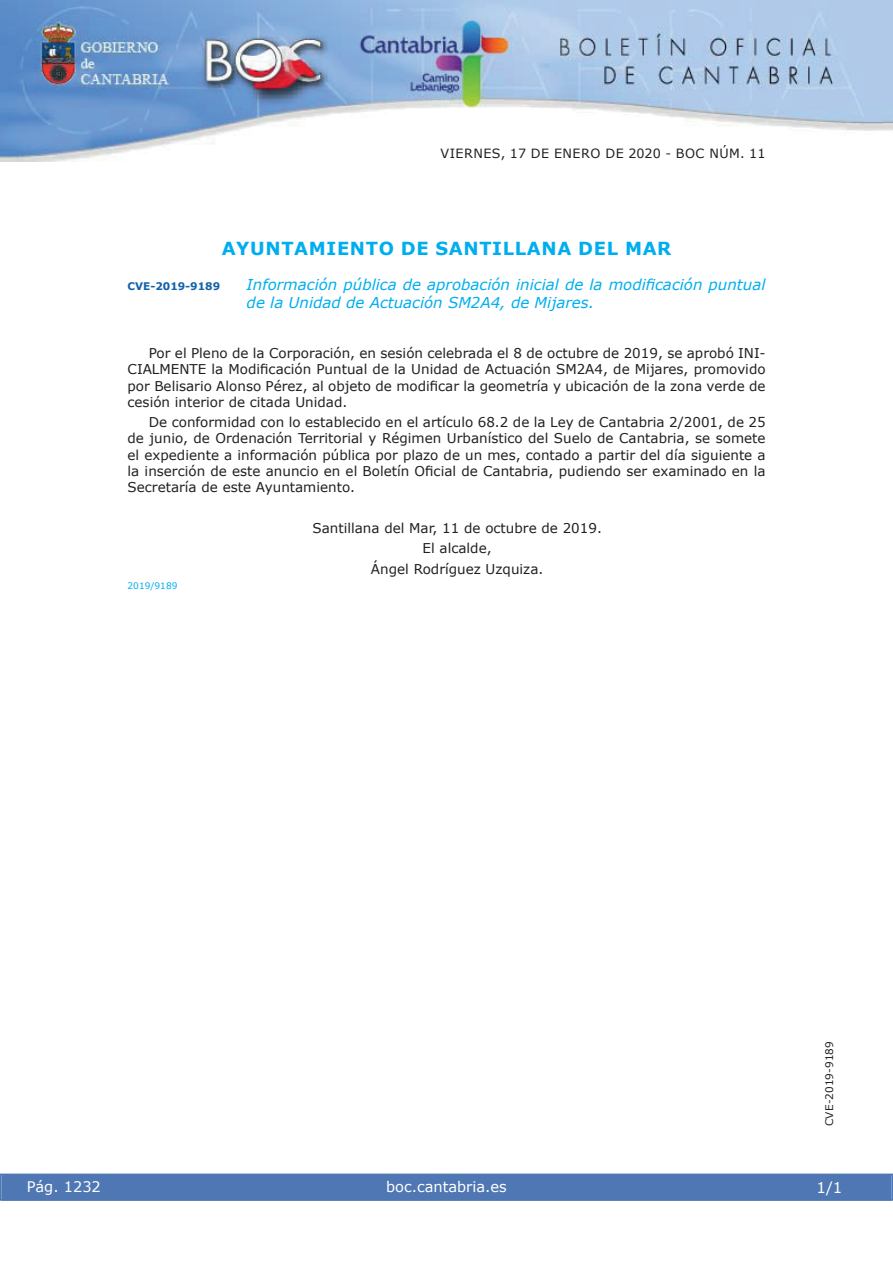
<style>
.page{position:relative;width:893px;height:1263px;background:#fff}
.page>*{position:absolute;margin:0;border:0;box-sizing:border-box;transform-origin:0 0}
.t1{font:700 18px "Verdana";letter-spacing:.035em;color:#00aeef}
.t2{font:italic 15px/18px "Verdana";color:#00aeef}
.t3{font:15px "Verdana";color:#fff}
.t4{font:14.55px "Verdana";color:#fff}
.t5{font:13.5px/16.2px "Verdana";color:#231f20;text-align:justify}
.t6{font:12.75px "Verdana";letter-spacing:.035em;color:#231f20}
.t7{font:10.5px "Verdana";color:#231f20}
.t8{font:700 10.5px "Verdana";color:#1263a9}
.t9{font:9px "Verdana";color:#00aeef}
</style>
<div class="page">
<img style="left:0;top:0;width:893px;height:161px">
<div style="left:1px;top:1174px;width:890px;height:27px;background:#4f77b3"></div>
<div style="left:0;top:1174px;width:893px;height:27px;border:1px solid #4f77b3"></div>
<p class="t6" style="left:441px;top:145px;width:326px">VIERNES, 17 DE ENERO DE 2020 - BOC NÚM. 11</p>
<h1 class="t1" style="left:222px;top:237px;width:451px">AYUNTAMIENTO DE SANTILLANA DEL MAR</h1>
<p class="t8" style="left:128px;top:279px;width:94px">CVE-2019-9189</p>
<p class="t2" style="left:247px;top:275px;width:520px">Información pública de aprobación inicial de la modificación puntual de la Unidad de Actuación SM2A4, de Mijares.</p>
<p class="t5" style="left:128px;top:345px;width:639px;text-indent:21px">Por el Pleno de la Corporación, en sesión celebrada el 8 de octubre de 2019, se aprobó INI-CIALMENTE la Modificación Puntual de la Unidad de Actuación SM2A4, de Mijares, promovido por Belisario Alonso Pérez, al objeto de modificar la geometría y ubicación de la zona verde de cesión interior de citada Unidad.</p>
<p class="t5" style="left:128px;top:414px;width:640px;text-indent:21px">De conformidad con lo establecido en el artículo 68.2 de la Ley de Cantabria 2/2001, de 25 de junio, de Ordenación Territorial y Régimen Urbanístico del Suelo de Cantabria, se somete el expediente a información pública por plazo de un mes, contado a partir del día siguiente a la inserción de este anuncio en el Boletín Oficial de Cantabria, pudiendo ser examinado en la Secretaría de este Ayuntamiento.</p>
<p class="t5" style="left:312px;top:517px;width:291px;line-height:20.4px;text-align:center">Santillana del Mar, 11 de octubre de 2019.<br>El alcalde,<br>Ángel Rodríguez Uzquiza.</p>
<p class="t9" style="left:128px;top:580px;width:51px">2019/9189</p>
<p class="t4" style="left:27px;top:1177px;width:76px">Pág. 1232</p>
<p class="t4" style="left:386px;top:1178px;width:122px">boc.cantabria.es</p>
<p class="t7" style="left:823px;top:1126px;width:87px;rotate:-90deg">CVE-2019-9189</p>
<p class="t3" style="left:816px;top:1178px;width:27px">1/1</p>
</div>
